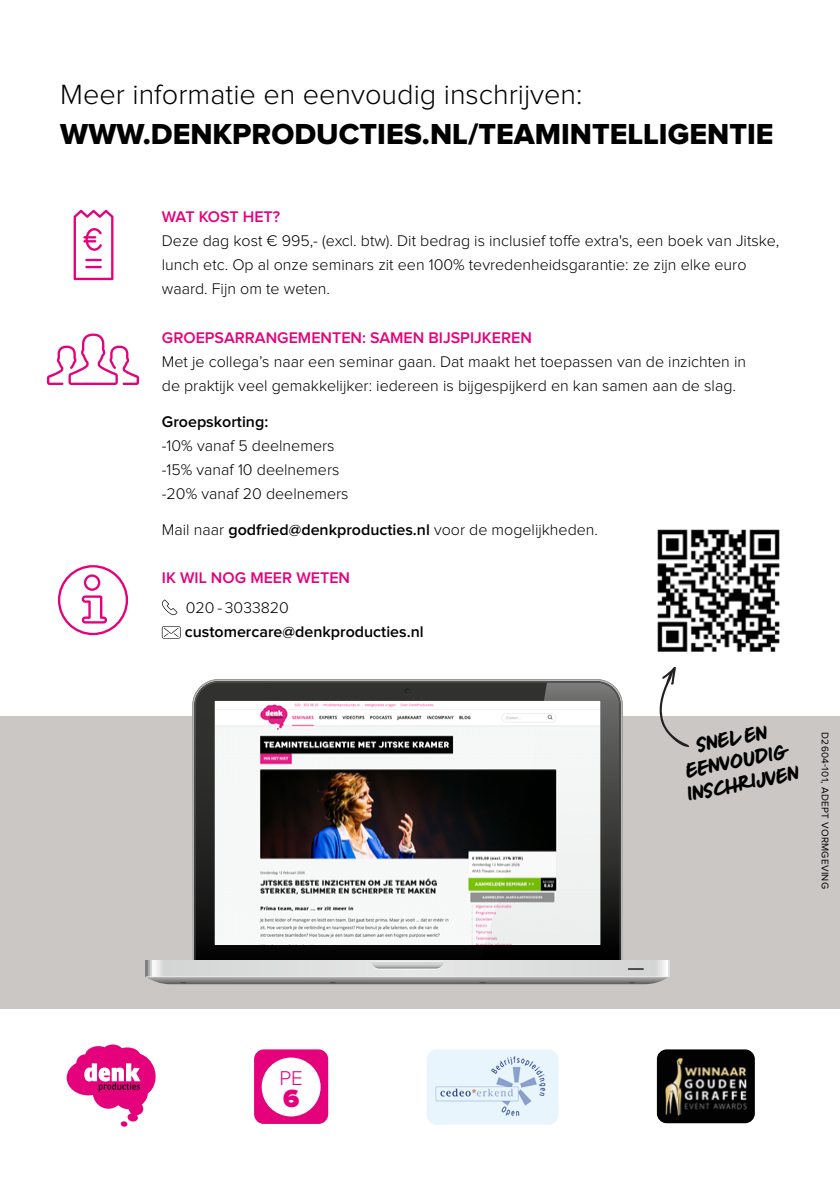
<style>
.page{position:relative;width:840px;height:1191px;background:#fff}
.page>*{position:absolute;margin:0;border:0;box-sizing:border-box;transform-origin:0 0}
.DPN_broodtext{font:34px "Fave Hand Pro";color:#000}
.DPN_broodtext-2{font:30px "Proxima Nova Extrabld";color:#000}
.DPN_broodtext-3{font:300 28.8px "Proxima Nova";color:#000}
.t1{font:900 25.8px "Proxima Nova";color:#e5007c}
.t2{font:300 20.6px "Proxima Nova";color:#e5007c}
.DPN_broodtext-4{font:300 16px/24px "Proxima Nova";color:#000}
.DPN_broodtext-5{font:600 16px "Proxima Nova";color:#e5007c}
.DPN_broodtext-6{font:600 16px "Proxima Nova";color:#000}
.DPN_broodtext-7{font:10px "Proxima Nova";letter-spacing:.03em;color:#000}
.s1{font-weight:600}
</style>
<div class="page">
<div style="left:0;top:716px;width:839px;height:292px;background:#cac7c4"></div>
<svg style="left:194px;top:681px;width:426px;height:280px;background:#323231"></svg>
<img style="left:215px;top:701px;width:269px;height:243px">
<svg style="left:484px;top:701px;width:115px;height:243px;background:#b9bcb7"></svg>
<div style="left:145px;top:961px;width:524px;height:15px;background:#ddd"></div>
<svg style="left:371px;top:961px;width:73px;height:8px"></svg>
<svg style="left:145px;top:976px;width:524px;height:8px;background:#959595"></svg>
<svg style="left:627px;top:968px;width:16px;height:2px"></svg>
<svg style="left:404px;top:688px;width:6px;height:7px"></svg>
<div style="left:254px;top:1049px;width:74px;height:75px;background:#e5007c;border-radius:10px"></div>
<div style="left:261px;top:1057px;width:59px;height:59px;background:#fff;border-radius:50%"></div>
<img style="left:656px;top:1049px;width:98px;height:74px">
<div style="left:120px;top:1121px;width:7px;height:6px;background:#e5007c;border-radius:50%"></div>
<svg style="left:67px;top:1044px;width:89px;height:77px"></svg>
<svg style="left:162px;top:599px;width:15px;height:17px"></svg>
<svg style="left:162px;top:626px;width:18px;height:12px"></svg>
<svg style="left:58px;top:565px;width:70px;height:70px"></svg>
<svg style="left:74px;top:210px;width:39px;height:70px"></svg>
<svg style="left:47px;top:333px;width:92px;height:52px"></svg>
<img style="left:657px;top:529px;width:123px;height:138px">
<svg style="left:659px;top:667px;width:29px;height:80px"></svg>
<div style="left:426px;top:1049px;width:132px;height:75px;background:#e8f5fc;border-radius:10px"></div>
<img style="left:433px;top:1049px;width:118px;height:67px">
<p class="DPN_broodtext-3" style="left:60px;top:81px;width:523px">Meer informatie en eenvoudig inschrijven:</p>
<p class="DPN_broodtext-2" style="left:60px;top:120px;width:714px">WWW.DENKPRODUCTIES.NL/TEAMINTELLIGENTIE</p>
<p class="DPN_broodtext-5" style="left:162px;top:210px;width:120px">WAT KOST HET?</p>
<p class="DPN_broodtext-4" style="left:162px;top:230px;width:618px">Deze dag kost € 995,- (excl. btw). Dit bedrag is inclusief toffe extra's, een boek van Jitske, lunch etc. Op al onze seminars zit een 100% tevredenheidsgarantie: ze zijn elke euro waard. Fijn om te weten.</p>
<p class="DPN_broodtext-5" style="left:162px;top:330px;width:371px">GROEPSARRANGEMENTEN: SAMEN BIJSPIJKEREN</p>
<p class="DPN_broodtext-4" style="left:162px;top:350px;width:585px">Met je collega’s naar een seminar gaan. Dat maakt het toepassen van de inzichten in de praktijk veel gemakkelijker: iedereen is bijgespijkerd en kan samen aan de slag.</p>
<p class="DPN_broodtext-6" style="left:162px;top:414px;width:108px">Groepskorting:</p>
<p class="DPN_broodtext-4" style="left:162px;top:434px;width:174px">-10% vanaf 5 deelnemers</p>
<p class="DPN_broodtext-4" style="left:162px;top:458px;width:179px">-15% vanaf 10 deelnemers</p>
<p class="DPN_broodtext-4" style="left:162px;top:482px;width:188px">-20% vanaf 20 deelnemers</p>
<p class="DPN_broodtext-4" style="left:162px;top:518px;width:437px">Mail naar <span class="s1">godfried@denkproducties.nl</span> voor de mogelijkheden.</p>
<p class="DPN_broodtext-5" style="left:162px;top:570px;width:190px">IK WIL NOG MEER WETEN</p>
<p class="DPN_broodtext-4" style="left:186px;top:596px;width:104px">020 - 3033820</p>
<p class="DPN_broodtext-6" style="left:185px;top:624px;width:240px">customercare@denkproducties.nl</p>
<p class="DPN_broodtext" style="left:692px;top:727px;width:73px;rotate:-11deg">SNEL EN</p>
<p class="DPN_broodtext" style="left:682px;top:752px;width:103px;rotate:-11deg">EENVOUDIG</p>
<p class="DPN_broodtext" style="left:683px;top:775px;width:114px;rotate:-11deg">INSCHRIJVEN</p>
<p class="DPN_broodtext-7" style="left:829px;top:732px;width:158px;rotate:90deg">D2604-101, ADEPT VORMGEVING</p>
<p class="t2" style="left:279px;top:1069px;width:25px">PE</p>
<p class="t1" style="left:283px;top:1087px;width:18px">6</p>
</div>
